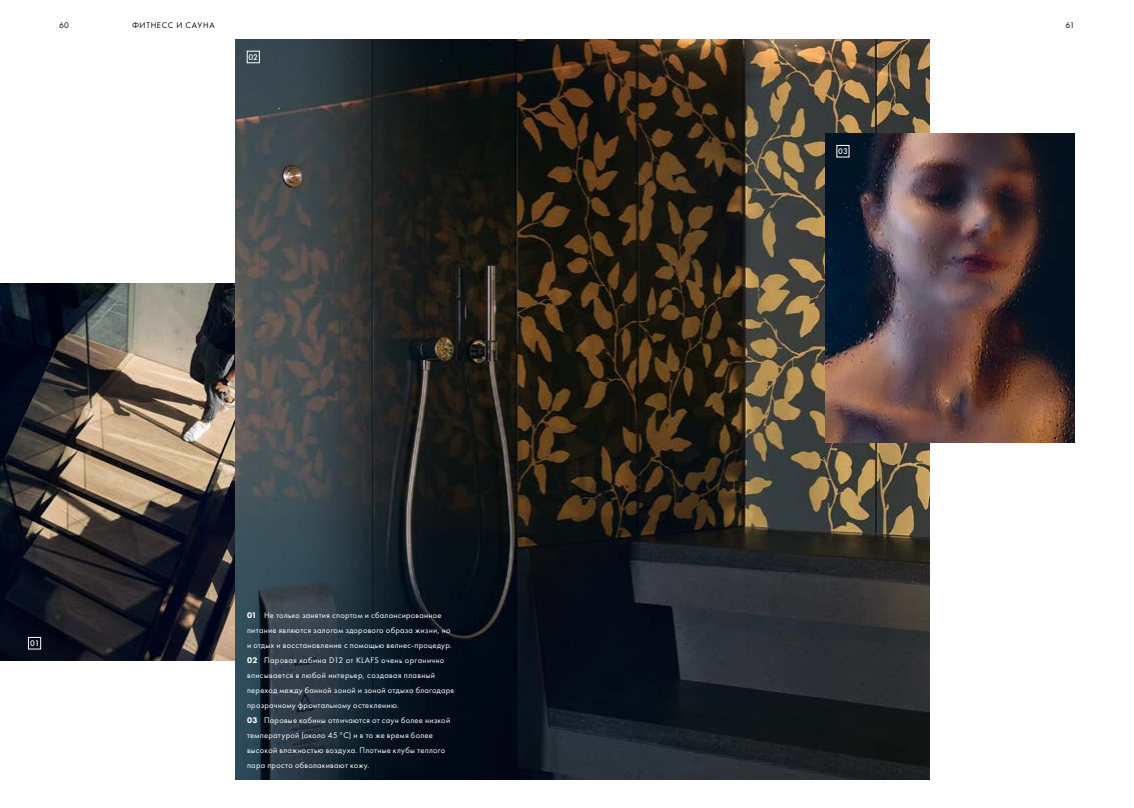
<style>
.page{position:relative;width:1134px;height:808px;background:#fff}
.page>*{position:absolute;margin:0;border:0;box-sizing:border-box;transform-origin:0 0}
.t1{font:8.5px/15px "Futura PT Book";letter-spacing:.03em;color:#fff}
.t2{font:8.5px "Futura PT Book";letter-spacing:.075em;color:#000}
.t3{font:8.5px "Futura PT Medium";color:#fff}
.s1{font-family:"Futura PT Heavy"}
</style>
<div class="page">
<img style="left:0;top:283px;width:236px;height:377px">
<img style="left:236px;top:40px;width:693px;height:740px">
<img style="left:825px;top:134px;width:250px;height:309px">
<div style="left:28px;top:637px;width:13px;height:12px;border:1px solid #fff"></div>
<div style="left:247px;top:51px;width:13px;height:12px;border:1px solid #fff"></div>
<div style="left:837px;top:145px;width:12px;height:12px;border:1px solid #fff"></div>
<p class="t2" style="left:132px;top:20px;width:84px">ФИТНЕСС И САУНА</p>
<p class="t2" style="left:59px;top:20px;width:11px">60</p>
<p class="t2" style="left:1066px;top:20px;width:11px">61</p>
<p class="t3" style="left:248px;top:52px;width:11px">02</p>
<p class="t3" style="left:838px;top:146px;width:11px">03</p>
<p class="t3" style="left:30px;top:638px;width:11px">01</p>
<p class="t1" style="left:247px;top:607px;width:209px"><span class="s1">01</span> Не только занятия спортом и сбалансированное питание являются залогом здорового образа жизни, но и отдых и восстановление с помощью велнес-процедур.<br><span class="s1">02</span> Паровая кабина D12 от KLAFS очень органично вписывается в любой интерьер, создавая плавный переход между банной зоной и зоной отдыха благодаря прозрачному фронтальному остеклению.<br><span class="s1">03</span> Паровые кабины отличаются от саун более низкой температурой (около 45 °C) и в то же время более высокой влажностью воздуха. Плотные клубы теплого пара просто обволакивают кожу.</p>
</div>
